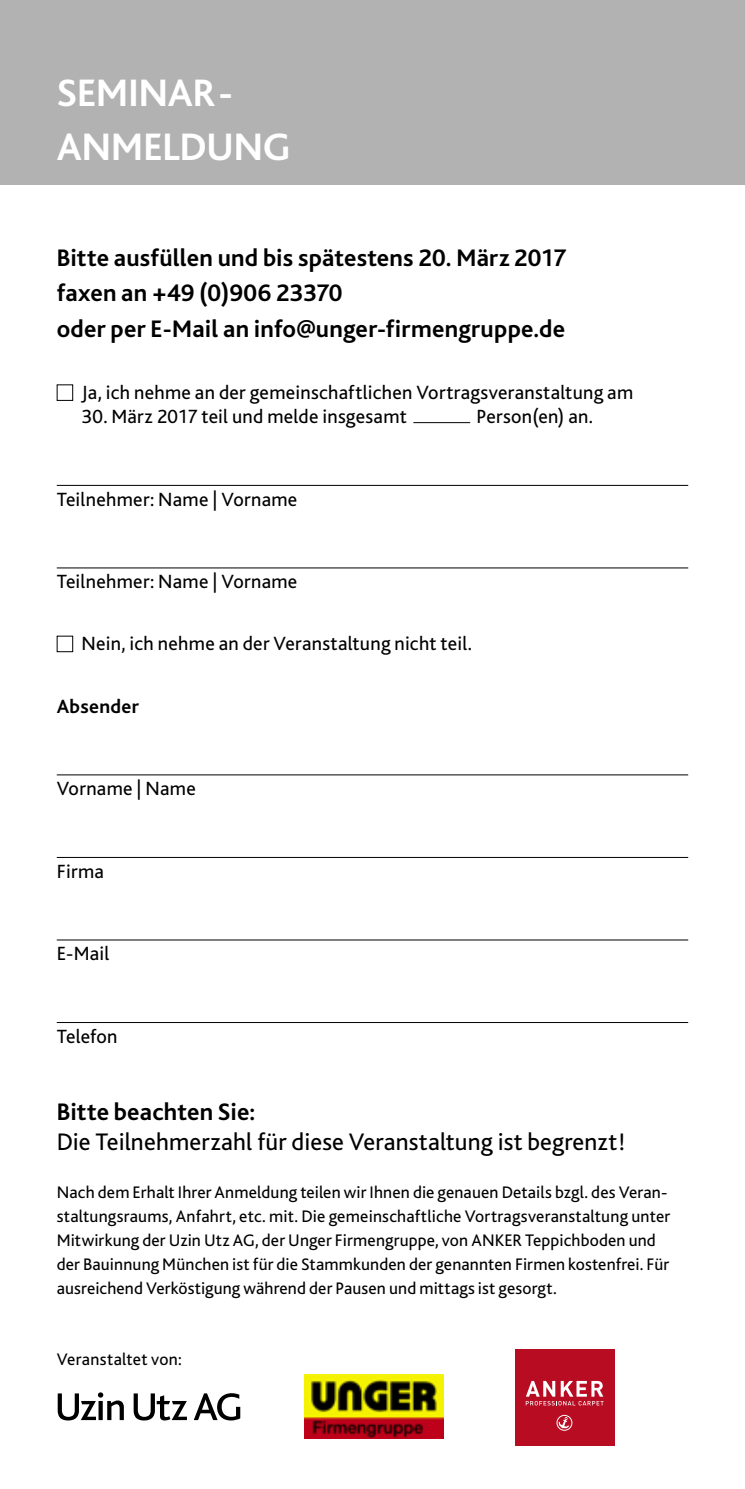
<style>
.page{position:relative;width:745px;height:1489px;background:#fff}
.page>*{position:absolute;margin:0;border:0;box-sizing:border-box;transform-origin:0 0}
.t1{font:700 40px/53.2px "Bliss";letter-spacing:.005em;color:#fff}
.t2{font:700 25px/35.5px "Bliss";letter-spacing:.005em;color:#000}
.t3{font:25px "Bliss";letter-spacing:.005em;color:#000}
.t4{font:20px "Bliss";letter-spacing:.015em;color:#000}
.t5{font:700 20px "Bliss";letter-spacing:.015em;color:#000}
.t6{font:17.5px/24px "Bliss";letter-spacing:.01em;color:#000}
</style>
<div class="page">
<div style="left:0;top:0;width:744px;height:184px;background:#b3b2b2"></div>
<hr style="left:57px;top:485px;width:630px;height:1px;background:#000">
<hr style="left:57px;top:567px;width:630px;height:1px;background:#000">
<hr style="left:57px;top:774px;width:630px;height:1px;background:#000">
<hr style="left:57px;top:857px;width:630px;height:1px;background:#000">
<hr style="left:57px;top:939px;width:630px;height:1px;background:#000">
<hr style="left:57px;top:1022px;width:630px;height:1px;background:#000">
<div style="left:57px;top:384px;width:16px;height:17px;border:1px solid #000"></div>
<hr style="left:413px;top:422px;width:57px;height:1px;background:#000">
<div style="left:57px;top:635px;width:16px;height:17px;border:1px solid #000"></div>
<svg style="left:58px;top:1392px;width:66px;height:28px"></svg>
<svg style="left:133px;top:1393px;width:54px;height:27px"></svg>
<svg style="left:194px;top:1393px;width:46px;height:27px"></svg>
<img style="left:304px;top:1374px;width:139px;height:64px">
<div style="left:514px;top:1349px;width:100px;height:97px;background:#b80c23"></div>
<svg style="left:525px;top:1380px;width:78px;height:25px"></svg>
<svg style="left:558px;top:1416px;width:11px;height:11px"></svg>
<div style="left:556px;top:1414px;width:15px;height:16px;border:1px solid #fff;border-radius:50%"></div>
<h1 class="t1" style="left:57px;top:67px;width:235px">SEMINAR-<br>ANMELDUNG</h1>
<h2 class="t2" style="left:57px;top:240px;width:510px">Bitte ausfüllen und bis spätestens 20. März 2017 faxen an +49 (0)906 23370<br>oder per E-Mail an info@unger-firmengruppe.de</h2>
<p class="t4" style="left:81px;top:382px;width:553px">Ja, ich nehme an der gemeinschaftlichen Vortragsveranstaltung am</p>
<p class="t4" style="left:82px;top:406px;width:326px">30. März 2017 teil und melde insgesamt</p>
<p class="t4" style="left:476px;top:406px;width:118px">Person(en) an.</p>
<p class="t4" style="left:57px;top:488px;width:242px">Teilnehmer: Name | Vorname</p>
<p class="t4" style="left:57px;top:571px;width:242px">Teilnehmer: Name | Vorname</p>
<p class="t4" style="left:81px;top:633px;width:391px">Nein, ich nehme an der Veranstaltung nicht teil.</p>
<p class="t5" style="left:57px;top:695px;width:84px">Absender</p>
<p class="t4" style="left:57px;top:778px;width:141px">Vorname | Name</p>
<p class="t4" style="left:57px;top:860px;width:49px">Firma</p>
<p class="t4" style="left:57px;top:943px;width:54px">E-Mail</p>
<p class="t4" style="left:57px;top:1025px;width:62px">Telefon</p>
<h2 class="t2" style="left:57px;top:1094px;width:200px">Bitte beachten Sie:</h2>
<h2 class="t3" style="left:57px;top:1128px;width:569px">Die Teilnehmerzahl für diese Veranstaltung ist begrenzt!</h2>
<p class="t6" style="left:57px;top:1180px;width:614px">Nach dem Erhalt Ihrer Anmeldung teilen wir Ihnen die genauen Details bzgl. des Veran&shy;staltungsraums, Anfahrt, etc. mit. Die gemeinschaftliche Vortragsveranstaltung unter Mitwirkung der Uzin Utz AG, der Unger Firmengruppe, von ANKER Teppichboden und der Bauinnung München ist für die Stammkunden der genannten Firmen kostenfrei. Für ausreichend Verköstigung während der Pausen und mittags ist gesorgt.</p>
<p class="t6" style="left:57px;top:1347px;width:126px">Veranstaltet von:</p>
</div>
